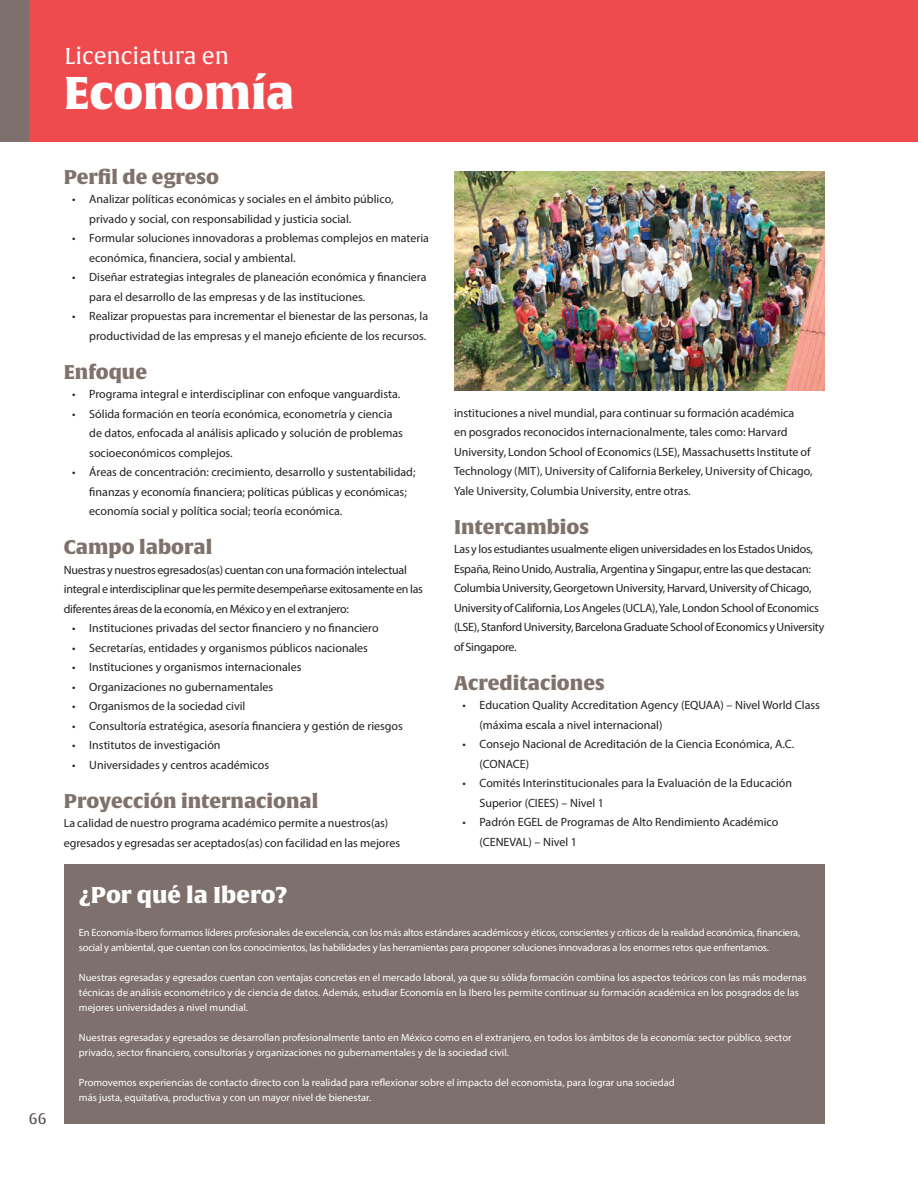
<style>
.page{position:relative;width:918px;height:1188px;background:#fff}
.page>*{position:absolute;margin:0;border:0;box-sizing:border-box;transform-origin:0 0}
.t1{font:45px "Alverata Bl";color:#fff}
.t2{font:22.5px "Alverata Bl";color:#fff}
.t3{font:22.5px "Alverata";color:#fff}
.t4{font:19.5px "Alverata Bl";color:#7f716b}
.t5{font:15px "Alverata";color:#524a47}
.t6{font:12px/19.5px "Myriad Pro";color:#231f20}
.t7{font:12px/19.5px "Myriad Pro";letter-spacing:-.02em;color:#231f20}
.t8{font:10.5px/15px "Myriad Pro";color:#fff}
.t9{font:10.5px/15px "Myriad Pro";letter-spacing:-.02em;color:#fff}
</style>
<div class="page">
<div style="left:0;top:0;width:918px;height:141px;background:#ef4b4e"></div>
<img style="left:455px;top:172px;width:369px;height:219px">
<div style="left:64px;top:865px;width:760px;height:259px;background:#7e706c"></div>
<div style="left:0;top:0;width:29px;height:141px;background:#7e706c"></div>
<p class="t3" style="left:64px;top:43px;width:166px">Licenciatura en</p>
<p class="t1" style="left:64px;top:64px;width:232px">Economía</p>
<p class="t5" style="left:29px;top:1110px;width:19px">66</p>
<p class="t4" style="left:64px;top:165px;width:157px">Perfil de egreso</p>
<p class="t6" style="left:89px;top:189px;width:306px;text-indent:-17px">• Analizar políticas económicas y sociales en el ámbito público, privado y social, con responsabilidad y justicia social.</p>
<p class="t6" style="left:89px;top:228px;width:341px;text-indent:-17px">• Formular soluciones innovadoras a problemas complejos en materia económica, financiera, social y ambiental.</p>
<p class="t6" style="left:89px;top:267px;width:339px;text-indent:-17px">• Diseñar estrategias integrales de planeación económica y financiera para el desarrollo de las empresas y de las instituciones.</p>
<p class="t6" style="left:72px;top:306px;width:357px;text-align:right">• Realizar propuestas para incrementar el bienestar de las personas, la productividad de las empresas y el manejo eficiente de los recursos.</p>
<p class="t4" style="left:64px;top:360px;width:85px">Enfoque</p>
<p class="t6" style="left:72px;top:384px;width:330px">• Programa integral e interdisciplinar con enfoque vanguardista.</p>
<p class="t6" style="left:89px;top:404px;width:315px;text-indent:-17px">• Sólida formación en teoría económica, econometría y ciencia de datos, enfocada al análisis aplicado y solución de problemas socioeconómicos complejos.</p>
<p class="t6" style="left:89px;top:462px;width:328px;text-indent:-17px">• Áreas de concentración: crecimiento, desarrollo y sustentabilidad; finanzas y economía financiera; políticas públicas y económicas; economía social y política social; teoría económica.</p>
<p class="t4" style="left:64px;top:535px;width:150px">Campo laboral</p>
<p class="t7" style="left:64px;top:560px;width:361px">Nuestras y nuestros egresados(as) cuentan con una formación intelectual integral e interdisciplinar que les permite desempeñarse exitosamente en las diferentes áreas de la economía, en México y en el extranjero:</p>
<p class="t6" style="left:72px;top:618px;width:308px">• Instituciones privadas del sector financiero y no financiero</p>
<p class="t6" style="left:72px;top:638px;width:297px">• Secretarías, entidades y organismos públicos nacionales</p>
<p class="t6" style="left:72px;top:657px;width:231px">• Instituciones y organismos internacionales</p>
<p class="t6" style="left:72px;top:677px;width:203px">• Organizaciones no gubernamentales</p>
<p class="t6" style="left:72px;top:696px;width:175px">• Organismos de la sociedad civil</p>
<p class="t6" style="left:72px;top:716px;width:332px">• Consultoría estratégica, asesoría financiera y gestión de riesgos</p>
<p class="t6" style="left:72px;top:735px;width:150px">• Institutos de investigación</p>
<p class="t6" style="left:72px;top:755px;width:198px">• Universidades y centros académicos</p>
<p class="t4" style="left:64px;top:789px;width:256px">Proyección internacional</p>
<p class="t6" style="left:64px;top:813px;width:338px">La calidad de nuestro programa académico permite a nuestros(as) egresados y egresadas ser aceptados(as) con facilidad en las mejores</p>
<p class="t6" style="left:454px;top:403px;width:360px">instituciones a nivel mundial, para continuar su formación académica<br>en posgrados reconocidos internacionalmente, tales como: Harvard University, London School of Economics (LSE), Massachusetts Institute of Technology (MIT), University of California Berkeley, University of Chicago, Yale University, Columbia University, entre otras.</p>
<p class="t4" style="left:454px;top:515px;width:137px">Intercambios</p>
<p class="t7" style="left:454px;top:539px;width:372px">Las y los estudiantes usualmente eligen universidades en los Estados Unidos, España, Reino Unido, Australia, Argentina y Singapur, entre las que destacan:<br>Columbia University, Georgetown University, Harvard, University of Chicago, University of California, Los Angeles (UCLA), Yale, London School of Economics (LSE), Stanford University, Barcelona Graduate School of Economics y University of Singapore.</p>
<p class="t4" style="left:454px;top:671px;width:152px">Acreditaciones</p>
<p class="t6" style="left:480px;top:695px;width:342px;text-indent:-17px">• Education Quality Accreditation Agency (EQUAA) – Nivel World Class (máxima escala a nivel internacional)</p>
<p class="t6" style="left:480px;top:734px;width:316px;text-indent:-17px">• Consejo Nacional de Acreditación de la Ciencia Económica, A.C. (CONACE)</p>
<p class="t6" style="left:480px;top:773px;width:314px;text-indent:-17px">• Comités Interinstitucionales para la Evaluación de la Educación<br>Superior (CIEES) – Nivel 1</p>
<p class="t6" style="left:480px;top:812px;width:300px;text-indent:-17px">• Padrón EGEL de Programas de Alto Rendimiento Académico (CENEVAL) – Nivel 1</p>
<p class="t2" style="left:79px;top:880px;width:210px">¿Por qué la Ibero?</p>
<p class="t9" style="left:79px;top:924px;width:723px">En Economía-Ibero formamos líderes profesionales de excelencia, con los más altos estándares académicos y éticos, conscientes y críticos de la realidad económica, financiera, social y ambiental, que cuentan con los conocimientos, las habilidades y las herramientas para proponer soluciones innovadoras a los enormes retos que enfrentamos.</p>
<p class="t8" style="left:79px;top:969px;width:729px">Nuestras egresadas y egresados cuentan con ventajas concretas en el mercado laboral, ya que su sólida formación combina los aspectos teóricos con las más modernas técnicas de análisis econométrico y de ciencia de datos. Además, estudiar Economía en la Ibero les permite continuar su formación académica en los posgrados de las mejores universidades a nivel mundial.</p>
<p class="t8" style="left:79px;top:1029px;width:714px">Nuestras egresadas y egresados se desarrollan profesionalmente tanto en México como en el extranjero, en todos los ámbitos de la economía: sector público, sector privado, sector financiero, consultorías y organizaciones no gubernamentales y de la sociedad civil.</p>
<p class="t8" style="left:79px;top:1074px;width:597px">Promovemos experiencias de contacto directo con la realidad para reflexionar sobre el impacto del economista, para lograr una sociedad</p>
<p class="t8" style="left:79px;top:1089px;width:294px">más justa, equitativa, productiva y con un mayor nivel de bienestar.</p>
</div>
